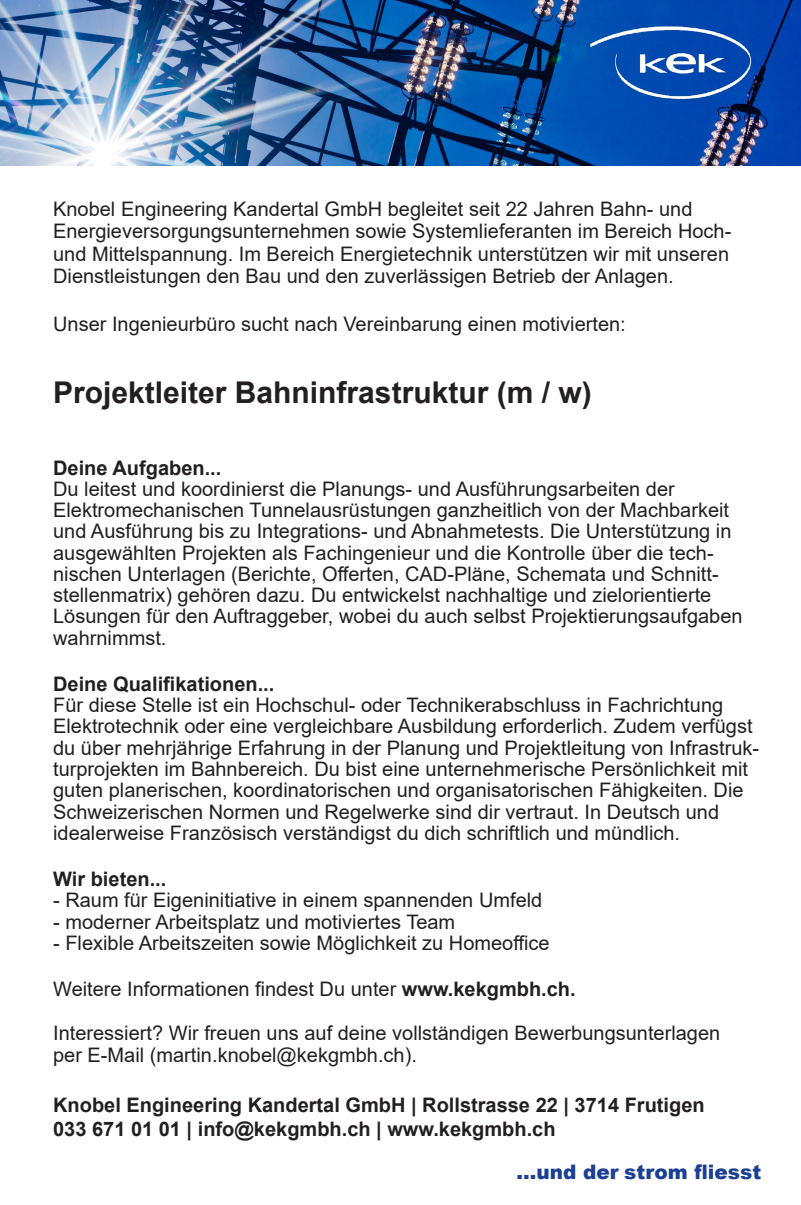
<style>
.page{position:relative;width:801px;height:1205px;background:#fff}
.page>*{position:absolute;margin:0;border:0;box-sizing:border-box;transform-origin:0 0}
.t1{font:700 30px "Arial";color:#231f20}
.t2{font:20px/21.2px "Arial";color:#231f20}
.t3{font:700 20px/24.2px "Arial";color:#231f20}
.t4{font:900 20px "Arial";color:#1b3f94}
.s1{font-weight:700}
</style>
<div class="page">
<img style="left:0;top:0;width:801px;height:166px">
<img style="left:578px;top:9px;width:202px;height:107px">
<p class="t2" style="left:53px;top:197px;width:680px;line-height:22.5px">Knobel Engineering Kandertal GmbH begleitet seit 22 Jahren Bahn- und Energieversorgungsunternehmen sowie Systemlieferanten im Bereich Hoch&shy;und Mittelspannung. Im Bereich Energietechnik unterstützen wir mit unseren Dienstleistungen den Bau und den zuverlässigen Betrieb der Anlagen.</p>
<p class="t2" style="left:53px;top:313px;width:574px">Unser Ingenieurbüro sucht nach Vereinbarung einen motivierten:</p>
<p class="t1" style="left:53px;top:372px;width:540px">Projektleiter Bahninfrastruktur (m / w)</p>
<p class="t2" style="left:53px;top:457px;width:691px"><span class="s1">Deine Aufgaben...<br></span>Du leitest und koordinierst die Planungs- und Ausführungsarbeiten der Elektromechanischen Tunnelausrüstungen ganzheitlich von der Machbarkeit und Ausführung bis zu Integrations- und Abnahmetests. Die Unterstützung in ausgewählten Projekten als Fachingenieur und die Kontrolle über die tech&shy;nischen Unterlagen (Berichte, Offerten, CAD-Pläne, Schemata und Schnitt&shy;stellenmatrix) gehören dazu. Du entwickelst nachhaltige und zielorientierte Lösungen für den Auftraggeber, wobei du auch selbst Projektierungsaufgaben wahrnimmst.</p>
<p class="t2" style="left:53px;top:673px;width:707px"><span class="s1">Deine Qualifikationen...<br></span>Für diese Stelle ist ein Hochschul- oder Technikerabschluss in Fachrichtung Elektrotechnik oder eine vergleichbare Ausbildung erforderlich. Zudem verfügst du über mehrjährige Erfahrung in der Planung und Projektleitung von Infrastruk&shy;turprojekten im Bahnbereich. Du bist eine unternehmerische Persönlichkeit mit guten planerischen, koordinatorischen und organisatorischen Fähigkeiten. Die Schweizerischen Normen und Regelwerke sind dir vertraut. In Deutsch und idealerweise Französisch verständigst du dich schriftlich und mündlich.</p>
<p class="t3" style="left:53px;top:867px;width:115px">Wir bieten...</p>
<p class="t2" style="left:53px;top:889px;width:491px">- Raum für Eigeninitiative in einem spannenden Umfeld</p>
<p class="t2" style="left:53px;top:911px;width:404px">- moderner Arbeitsplatz und motiviertes Team</p>
<p class="t2" style="left:53px;top:932px;width:498px">- Flexible Arbeitszeiten sowie Möglichkeit zu Homeoffice</p>
<p class="t2" style="left:53px;top:967px;width:668px;line-height:43.8px">Weitere Informationen findest Du unter <span class="s1">www.kekgmbh.ch.<br></span>Interessiert? Wir freuen uns auf deine vollständigen Bewerbungsunterlagen</p>
<p class="t2" style="left:53px;top:1044px;width:365px">per E-Mail (martin.knobel@kekgmbh.ch).</p>
<p class="t3" style="left:53px;top:1092px;width:653px">Knobel Engineering Kandertal GmbH | Rollstrasse 22 | 3714 Frutigen<br>033 671 01 01 | info@kekgmbh.ch | www.kekgmbh.ch</p>
<p class="t4" style="left:516px;top:1157px;width:246px">...und der strom fliesst</p>
</div>
